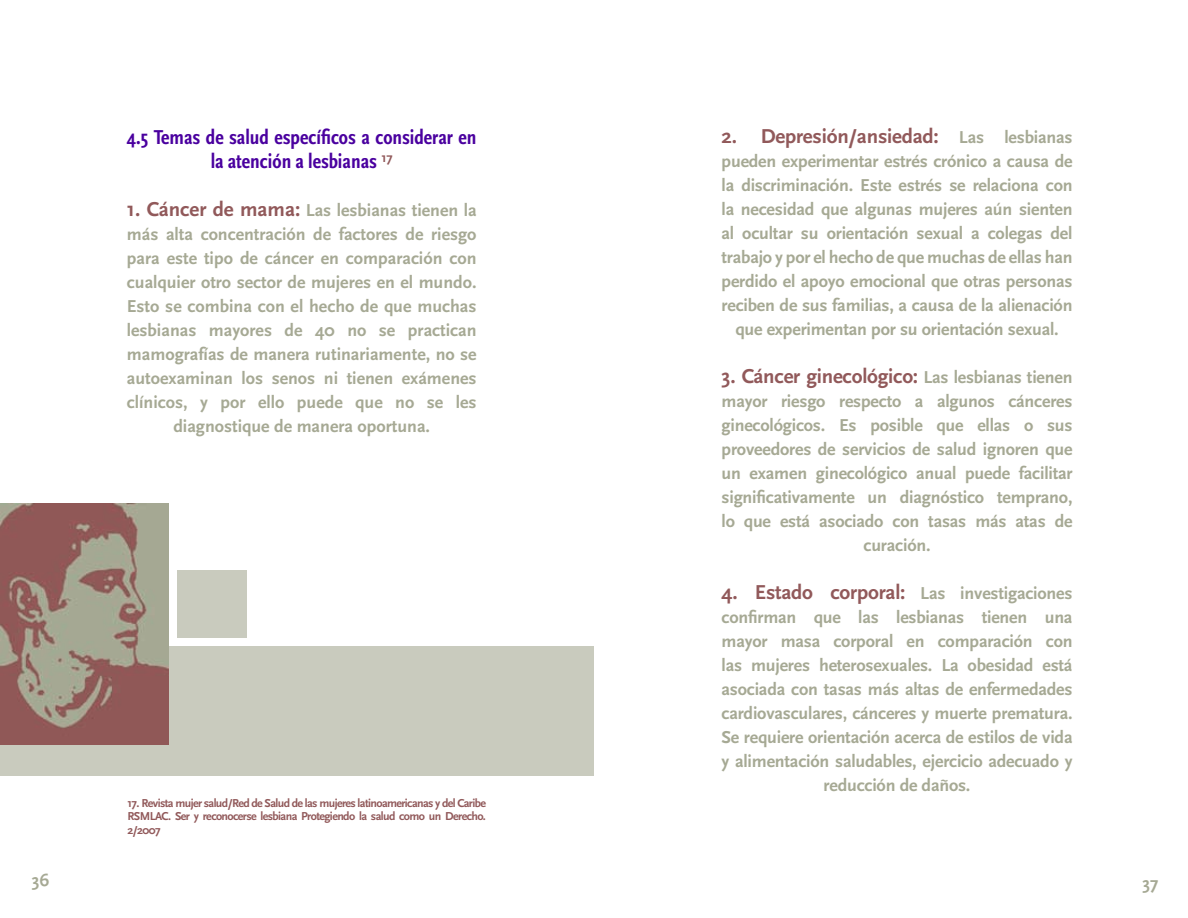
<style>
.page{position:relative;width:1188px;height:918px;background:#fff}
.page>*{position:absolute;margin:0;border:0;box-sizing:border-box;transform-origin:0 0}
.t1{font:700 21px "Scala Sans";letter-spacing:-.01em;color:#91595a}
.t2{font:700 condensed 21px/24px "Scala Sans";color:#4a009f;text-align:center}
.t3{font:700 18px/24px "Scala Sans";letter-spacing:-.01em;color:#a6a994;text-align:center}
.t4{font:700 12px/13.5px "Scala Sans";letter-spacing:-.05em;color:#91595a;text-align:justify}
.s1{font-size:21px;color:#91595a}
.s2{font-size:18px;color:#a6a994}
</style>
<div class="page">
<div style="left:0;top:646px;width:594px;height:129px;background:#c9cbbe"></div>
<img style="left:0;top:503px;width:168px;height:241px">
<div style="left:177px;top:570px;width:70px;height:68px;background:#c9cbbe"></div>
<p class="t2" style="left:127px;top:126px;width:351px">4.5 Temas de salud específicos a considerar en la atención a lesbianas <sup>17</sup></p>
<p class="t3" style="left:127px;top:199px;width:351px"><span class="s1">1. Cáncer de mama:</span> Las lesbianas tienen la más alta concentración de factores de riesgo para este tipo de cáncer en comparación con cualquier otro sector de mujeres en el mundo.<br>Esto se combina con el hecho de que muchas lesbianas mayores de 40 no se practican mamografías de manera rutinariamente, no se autoexaminan los senos ni tienen exámenes clínicos, y por ello puede que no se les diagnostique de manera oportuna.</p>
<p class="t4" style="left:128px;top:796px;width:360px">17. Revista mujer salud/Red de Salud de las mujeres latinoamericanas y del Caribe RSMLAC. Ser y reconocerse lesbiana Protegiendo la salud como un Derecho.<br>2/2007</p>
<p class="t1" style="left:722px;top:125px;width:352px">2. Depresión/ansiedad: <span class="s2">Las lesbianas</span></p>
<p class="t3" style="left:722px;top:149px;width:353px">pueden experimentar estrés crónico a causa de la discriminación. Este estrés se relaciona con la necesidad que algunas mujeres aún sienten al ocultar su orientación sexual a colegas del trabajo y por el hecho de que muchas de ellas han perdido el apoyo emocional que otras personas reciben de sus familias, a causa de la alienación que experimentan por su orientación sexual.</p>
<p class="t1" style="left:722px;top:365px;width:353px">3. Cáncer ginecológico: <span class="s2">Las lesbianas tienen</span></p>
<p class="t3" style="left:722px;top:389px;width:353px">mayor riesgo respecto a algunos cánceres ginecológicos. Es posible que ellas o sus proveedores de servicios de salud ignoren que un examen ginecológico anual puede facilitar significativamente un diagnóstico temprano, lo que está asociado con tasas más atas de curación.</p>
<p class="t3" style="left:722px;top:581px;width:353px"><span class="s1">4. Estado corporal:</span> Las investigaciones confirman que las lesbianas tienen una mayor masa corporal en comparación con las mujeres heterosexuales. La obesidad está asociada con tasas más altas de enfermedades cardiovasculares, cánceres y muerte prematura.<br>Se requiere orientación acerca de estilos de vida y alimentación saludables, ejercicio adecuado y reducción de daños.</p>
<p class="t3" style="left:32px;top:868px;width:19px">36</p>
<p class="t3" style="left:1142px;top:872px;width:18px">37</p>
</div>
